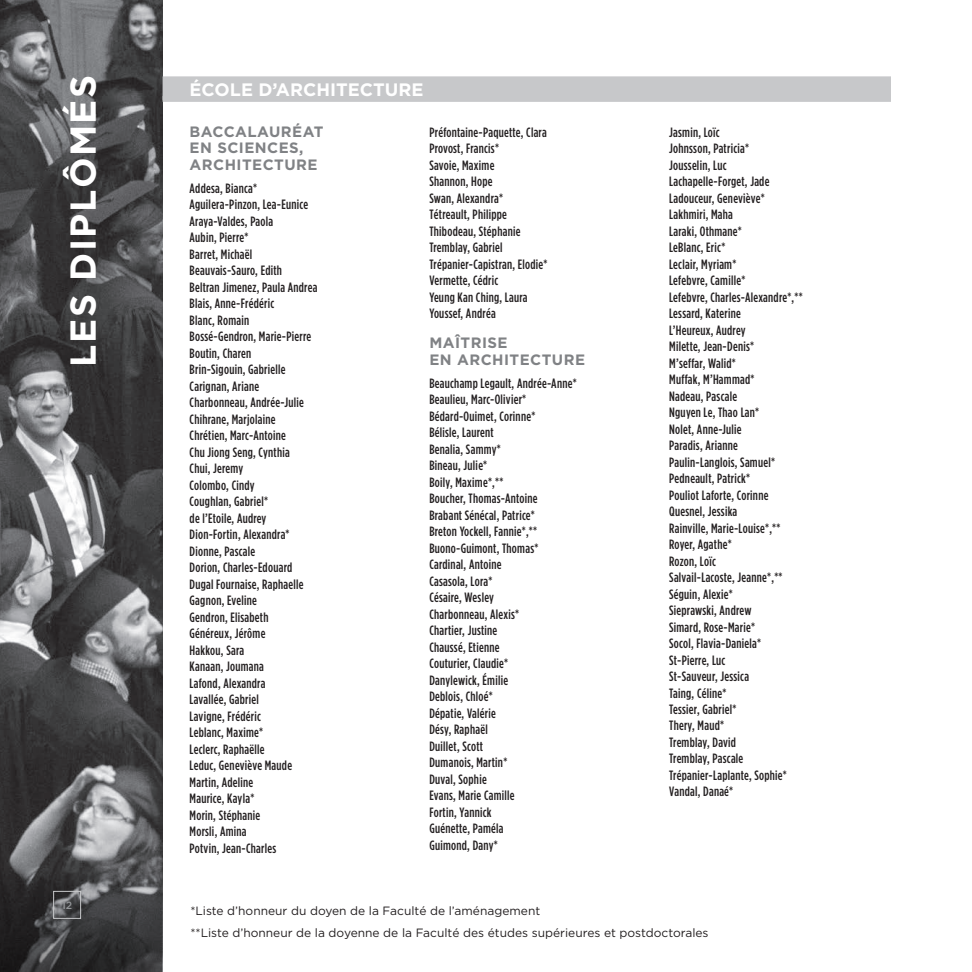
<style>
.page{position:relative;width:972px;height:972px;background:#fff}
.page>*{position:absolute;margin:0;border:0;box-sizing:border-box;transform-origin:0 0}
.t1{font:700 36px "Gotham";letter-spacing:.04em;color:#fff}
.t2{font:700 18px "Gotham";color:#fff}
.t3{font:700 15px/16.5px "Gotham";letter-spacing:.03em;color:#808285}
.t4{font:500 13.5px/16.5px "Gotham Condensed";letter-spacing:.02em;color:#231f20}
.t5{font:12px/22.5px "Gotham";color:#231f20}
.t6{font:500 10.5px "Gotham";color:#939598}
</style>
<div class="page">
<img style="left:0;top:0;width:163px;height:972px">
<svg style="left:0;top:865px;width:162px;height:107px"></svg>
<div style="left:163px;top:76px;width:728px;height:24px;background:#c7c8ca"></div>
<div style="left:163px;top:96px;width:728px;height:6px;background:#c7c8ca"></div>
<div style="left:53px;top:891px;width:28px;height:28px;border:1px solid #c7c8ca"></div>
<h1 class="t1" style="left:62px;top:367px;width:293px;rotate:-90deg">LES DIPLÔMÉS</h1>
<h2 class="t2" style="left:190px;top:79px;width:235px">ÉCOLE D’ARCHITECTURE</h2>
<p class="t3" style="left:190px;top:123px;width:135px">BACCALAURÉAT<br>EN SCIENCES,<br>ARCHITECTURE</p>
<p class="t4" style="left:190px;top:180px;width:129px">Addesa, Bianca*<br>Aguilera-Pinzon, Lea-Eunice<br>Araya-Valdes, Paola<br>Aubin, Pierre*<br>Barret, Michaël<br>Beauvais-Sauro, Edith<br>Beltran Jimenez, Paula Andrea<br>Blais, Anne-Frédéric<br>Blanc, Romain<br>Bossé-Gendron, Marie-Pierre<br>Boutin, Charen<br>Brin-Sigouin, Gabrielle<br>Carignan, Ariane<br>Charbonneau, Andrée-Julie<br>Chihrane, Marjolaine<br>Chrétien, Marc-Antoine<br>Chu Jiong Seng, Cynthia<br>Chui, Jeremy<br>Colombo, Cindy<br>Coughlan, Gabriel*<br>de l’Etoile, Audrey<br>Dion-Fortin, Alexandra*<br>Dionne, Pascale<br>Dorion, Charles-Edouard<br>Dugal Fournaise, Raphaelle<br>Gagnon, Eveline<br>Gendron, Elisabeth<br>Généreux, Jérôme<br>Hakkou, Sara<br>Kanaan, Joumana<br>Lafond, Alexandra<br>Lavallée, Gabriel<br>Lavigne, Frédéric<br>Leblanc, Maxime*<br>Leclerc, Raphaëlle<br>Leduc, Geneviève Maude<br>Martin, Adeline<br>Maurice, Kayla*<br>Morin, Stéphanie<br>Morsli, Amina<br>Potvin, Jean-Charles</p>
<p class="t4" style="left:429px;top:123px;width:120px">Préfontaine-Paquette, Clara<br>Provost, Francis*<br>Savoie, Maxime<br>Shannon, Hope<br>Swan, Alexandra*<br>Tétreault, Philippe<br>Thibodeau, Stéphanie<br>Tremblay, Gabriel<br>Trépanier-Capistran, Elodie*<br>Vermette, Cédric<br>Yeung Kan Ching, Laura<br>Youssef, Andréa</p>
<p class="t3" style="left:429px;top:334px;width:157px">MAÎTRISE<br>EN ARCHITECTURE</p>
<p class="t4" style="left:429px;top:375px;width:149px">Beauchamp Legault, Andrée-Anne*<br>Beaulieu, Marc-Olivier*<br>Bédard-Ouimet, Corinne*<br>Bélisle, Laurent<br>Benalia, Sammy*<br>Bineau, Julie*<br>Boily, Maxime*,**<br>Boucher, Thomas-Antoine<br>Brabant Sénécal, Patrice*<br>Breton Yockell, Fannie*,**<br>Buono-Guimont, Thomas*<br>Cardinal, Antoine<br>Casasola, Lora*<br>Césaire, Wesley<br>Charbonneau, Alexis*<br>Chartier, Justine<br>Chaussé, Etienne<br>Couturier, Claudie*<br>Danylewick, Émilie<br>Deblois, Chloé*<br>Dépatie, Valérie<br>Désy, Raphaël<br>Duillet, Scott<br>Dumanois, Martin*<br>Duval, Sophie<br>Evans, Marie Camille<br>Fortin, Yannick<br>Guénette, Paméla<br>Guimond, Dany*</p>
<p class="t4" style="left:669px;top:123px;width:135px">Jasmin, Loïc<br>Johnsson, Patricia*<br>Jousselin, Luc<br>Lachapelle-Forget, Jade<br>Ladouceur, Geneviève*<br>Lakhmiri, Maha<br>Laraki, Othmane*<br>LeBlanc, Eric*<br>Leclair, Myriam*<br>Lefebvre, Camille*<br>Lefebvre, Charles-Alexandre*,**<br>Lessard, Katerine<br>L’Heureux, Audrey<br>Milette, Jean-Denis*<br>M’seffar, Walid*<br>Muffak, M’Hammad*<br>Nadeau, Pascale<br>Nguyen Le, Thao Lan*<br>Nolet, Anne-Julie<br>Paradis, Arianne<br>Paulin-Langlois, Samuel*<br>Pedneault, Patrick*<br>Pouliot Laforte, Corinne<br>Quesnel, Jessika<br>Rainville, Marie-Louise*,**<br>Royer, Agathe*<br>Rozon, Loïc<br>Salvail-Lacoste, Jeanne*,**<br>Séguin, Alexie*<br>Sieprawski, Andrew<br>Simard, Rose-Marie*<br>Socol, Flavia-Daniela*<br>St-Pierre, Luc<br>St-Sauveur, Jessica<br>Taing, Céline*<br>Tessier, Gabriel*<br>Thery, Maud*<br>Tremblay, David<br>Tremblay, Pascale<br>Trépanier-Laplante, Sophie*<br>Vandal, Danaé*</p>
<p class="t6" style="left:62px;top:900px;width:12px">12</p>
<p class="t5" style="left:190px;top:899px;width:520px">*Liste d’honneur du doyen de la Faculté de l’aménagement<br>**Liste d’honneur de la doyenne de la Faculté des études supérieures et postdoctorales</p>
</div>
